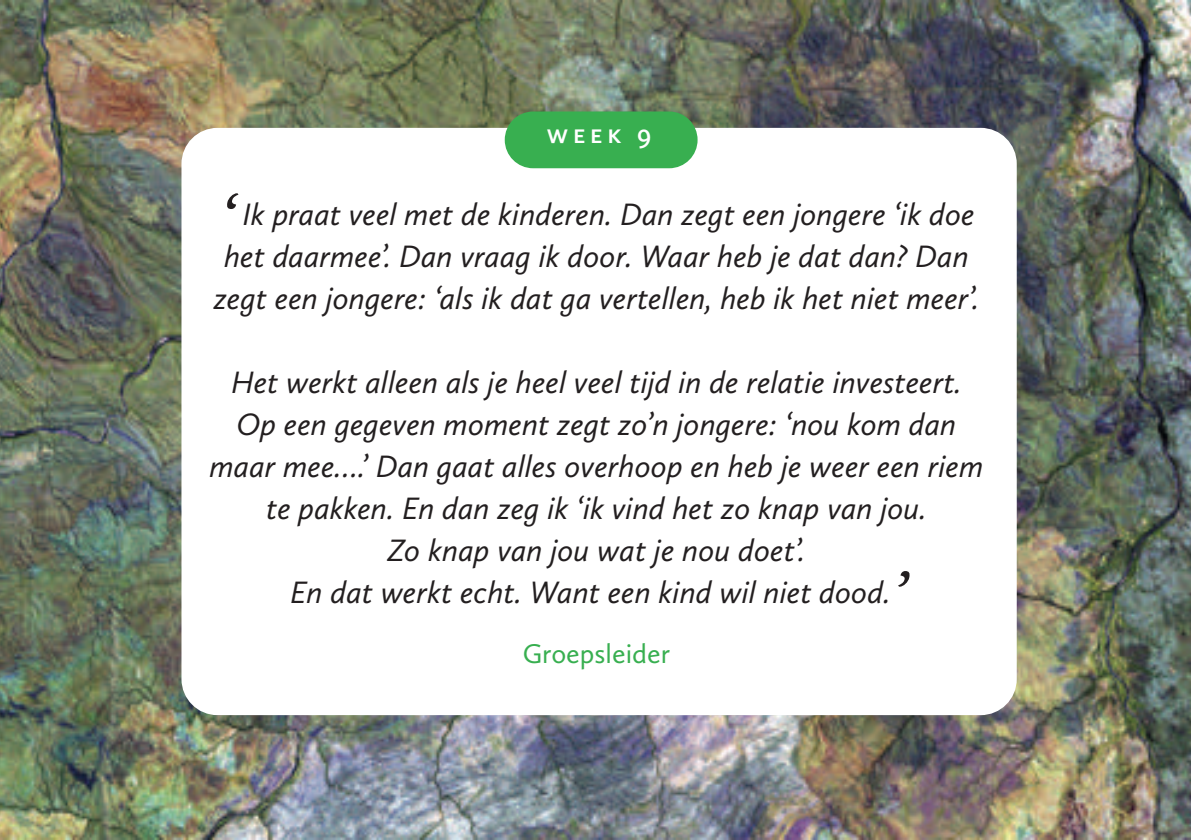
<style>
.page{position:relative;width:1191px;height:840px;background:#fff}
.page>*{position:absolute;margin:0;border:0;box-sizing:border-box;transform-origin:0 0}
.t1{font:italic 32px/42px "Calluna Sans";color:#231f20;text-align:center}
.t2{font:28px "Calluna Sans";color:#38af50}
.t3{font:600 28px "Calluna Sans";color:#fff}
.s1{font-family:"Dolly";font-size:60px}
</style>
<div class="page">
<img style="left:0;top:0;width:1191px;height:839px">
<div style="left:181px;top:128px;width:835px;height:586px;background:#fff;border-radius:36px"></div>
<div style="left:505px;top:111px;width:192px;height:57px;background:#38af50;border-radius:28px"></div>
<p class="t3" style="left:546px;top:117px;width:106px">week 9</p>
<p class="t1" style="left:214px;top:192px;width:767px"><span class="s1">‘</span>Ik praat veel met de kinderen. Dan zegt een jongere ‘ik doe het daarmee’. Dan vraag ik door. Waar heb je dat dan? Dan zegt een jongere: ‘als ik dat ga vertellen, heb ik het niet meer’.</p>
<p class="t1" style="left:209px;top:360px;width:775px">Het werkt alleen als je heel veel tijd in de relatie investeert.<br>Op een gegeven moment zegt zo’n jongere: ‘nou kom dan maar mee….’ Dan gaat alles overhoop en heb je weer een riem te pakken. En dan zeg ik ‘ik vind het zo knap van jou.<br>Zo knap van jou wat je nou doet’.<br>En dat werkt echt. Want een kind wil niet dood.<span class="s1">’</span></p>
<p class="t2" style="left:523px;top:636px;width:149px">Groepsleider</p>
</div>
